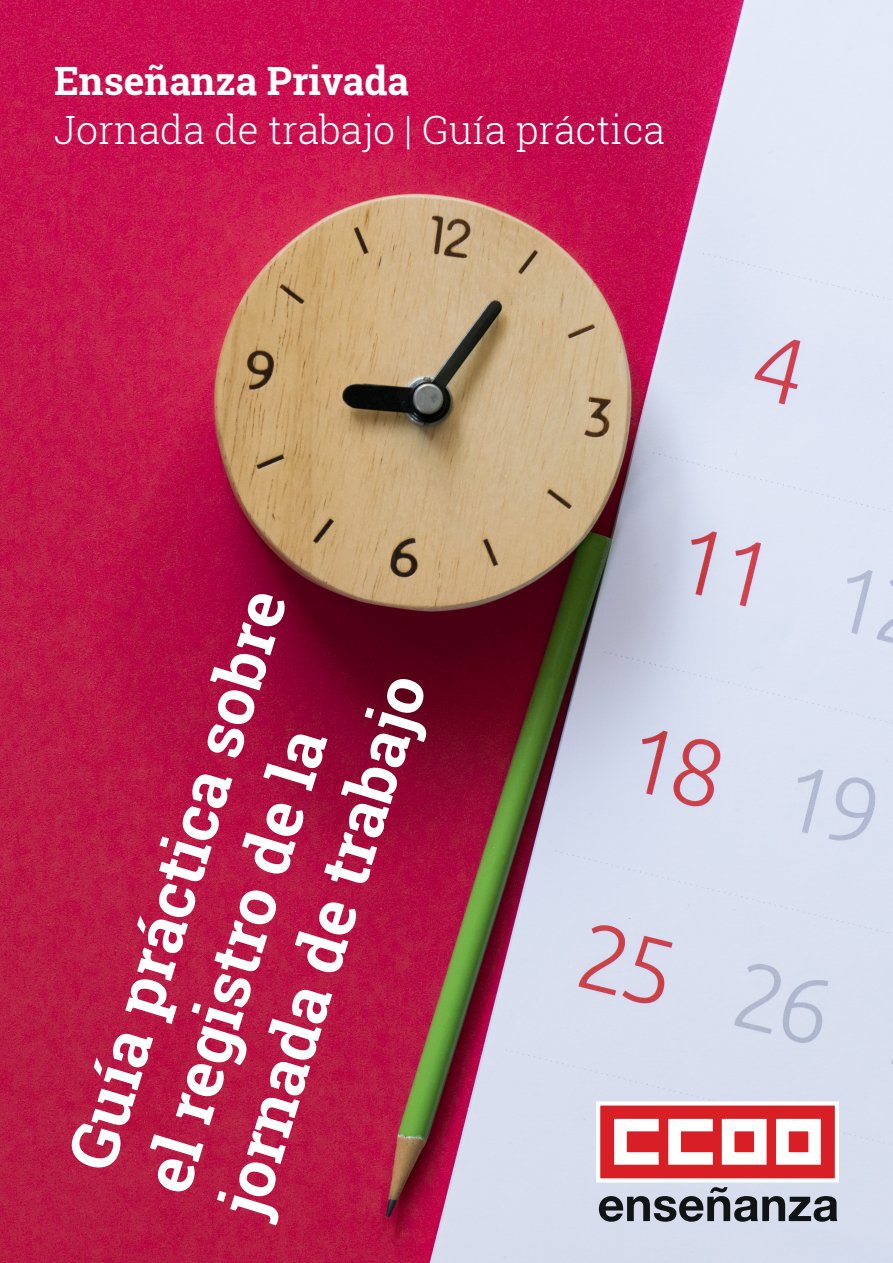
<style>
.page{position:relative;width:893px;height:1263px;background:#fff}
.page>*{position:absolute;margin:0;border:0;box-sizing:border-box;transform-origin:0 0}
.t1{font:700 66px "Roboto Slab";color:#fff}
.t2{font:300 39px "Roboto Slab";color:#fff}
.t3{font:700 39px "Roboto Slab";color:#fff}
</style>
<div class="page">
<img style="left:0;top:0;width:893px;height:1263px">
<div style="left:596px;top:1101px;width:243px;height:81px;background:#d91f26;border:4px solid #fff"></div>
<svg style="left:614px;top:1118px;width:45px;height:47px"></svg>
<svg style="left:668px;top:1118px;width:45px;height:47px"></svg>
<svg style="left:721px;top:1118px;width:46px;height:47px"></svg>
<svg style="left:776px;top:1118px;width:45px;height:47px"></svg>
<svg style="left:599px;top:1187px;width:238px;height:35px;background:#848a93"></svg>
<p class="t3" style="left:54px;top:54px;width:356px">Enseñanza Privada</p>
<p class="t2" style="left:54px;top:103px;width:613px">Jornada de trabajo | Guía práctica</p>
<p class="t1" style="left:45px;top:1154px;width:603px;rotate:-73deg">Guía práctica sobre</p>
<p class="t1" style="left:197px;top:1200px;width:563px;rotate:-73deg">jornada de trabajo</p>
<p class="t1" style="left:121px;top:1177px;width:482px;rotate:-73deg">el registro de la</p>
</div>
